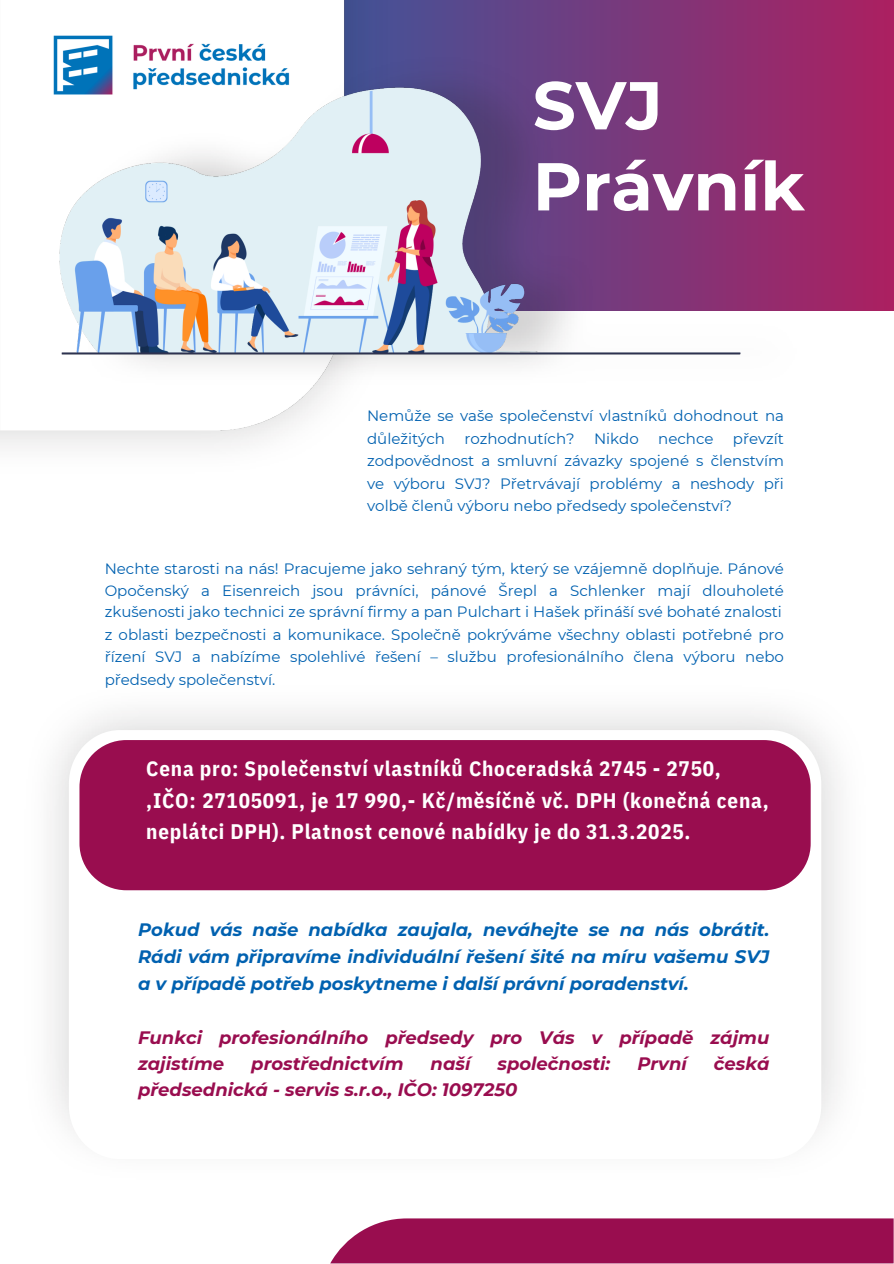
<style>
.page{position:relative;width:894px;height:1264px;background:#fff}
.page>*{position:absolute;margin:0;border:0;box-sizing:border-box;transform-origin:0 0}
.t1{font:700 67.5px/81px "Montserrat";color:#fff}
.t2{font:700 21px/31.5px "IBM Plex Sans Cond";letter-spacing:.035em;color:#fff}
.t3{font:italic 700 18px/27px "Montserrat";color:#0061b0;text-align:justify}
.t4{font:italic 700 18px/25.8px "Montserrat";color:#990d4f}
.t5{font:15px/22.5px "Montserrat";color:#0061b0;text-align:justify}
</style>
<div class="page">
<svg style="left:387px;top:0;width:506px;height:311px;background:#8d2e70"></svg>
<img style="left:0;top:0;width:387px;height:448px">
<img style="left:0;top:0;width:351px;height:437px">
<div style="left:330px;top:1218px;width:563px;height:45px;background:#990d4f"></div>
<img style="left:72px;top:57px;width:723px;height:327px">
<img style="left:53px;top:81px;width:694px;height:280px">
<div style="left:79px;top:740px;width:731px;height:150px;background:#990d4f;border-radius:47px"></div>
<p class="t1" style="left:532px;top:65px;width:274px">SVJ<br>Právník</p>
<p class="t5" style="left:367px;top:404px;width:418px">Nemůže se vaše společenství vlastníků dohodnout na důležitých</p>
<p class="t5" style="left:464px;top:427px;width:112px">rozhodnutích?</p>
<p class="t5" style="left:594px;top:427px;width:46px">Nikdo</p>
<p class="t5" style="left:658px;top:427px;width:57px">nechce</p>
<p class="t5" style="left:367px;top:427px;width:418px;text-indent:365px">převzít zodpovědnost a smluvní závazky spojené s členstvím ve výboru SVJ? Přetrvávají problémy a neshody při volbě členů výboru nebo předsedy společenství?</p>
<p class="t5" style="left:105px;top:558px;width:680px;line-height:21.3px">Nechte starosti na nás! Pracujeme jako sehraný tým, který se vzájemně doplňuje. Pánové Opočenský a Eisenreich jsou právníci, pánové Šrepl a Schlenker mají dlouholeté zkušenosti jako technici ze správní firmy a pan Pulchart i Hašek přináší své bohaté znalosti</p>
<h1 class="t5" style="left:105px;top:623px;width:680px">z oblasti bezpečnosti a komunikace. Společně pokrýváme všechny oblasti potřebné pro řízení SVJ a nabízíme spolehlivé řešení – službu profesionálního člena výboru nebo předsedy společenství.</h1>
<p class="t2" style="left:146px;top:752px;width:623px">Cena pro: Společenství vlastníků Choceradská 2745 - 2750, ,IČO: 27105091, je 17 990,- Kč/měsíčně vč. DPH (konečná cena, neplátci DPH). Platnost cenové nabídky je do 31.3.2025.</p>
<p class="t3" style="left:138px;top:916px;width:632px">Pokud vás naše nabídka zaujala, neváhejte se na nás obrátit.<br>Rádi vám připravíme individuální řešení šité na míru vašemu SVJ a v případě potřeb poskytneme i další právní poradenství.</p>
<p class="t4" style="left:138px;top:1024px;width:632px">Funkci profesionálního předsedy pro Vás v případě zájmu zajistíme</p>
<p class="t4" style="left:251px;top:1050px;width:154px">prostřednictvím</p>
<p class="t4" style="left:430px;top:1050px;width:41px">naší</p>
<p class="t4" style="left:497px;top:1050px;width:114px">společnosti:</p>
<p class="t4" style="left:637px;top:1050px;width:51px">První</p>
<p class="t4" style="left:713px;top:1050px;width:57px">česká</p>
<p class="t4" style="left:138px;top:1076px;width:380px">předsednická - servis s.r.o., IČO: 1097250</p>
</div>
